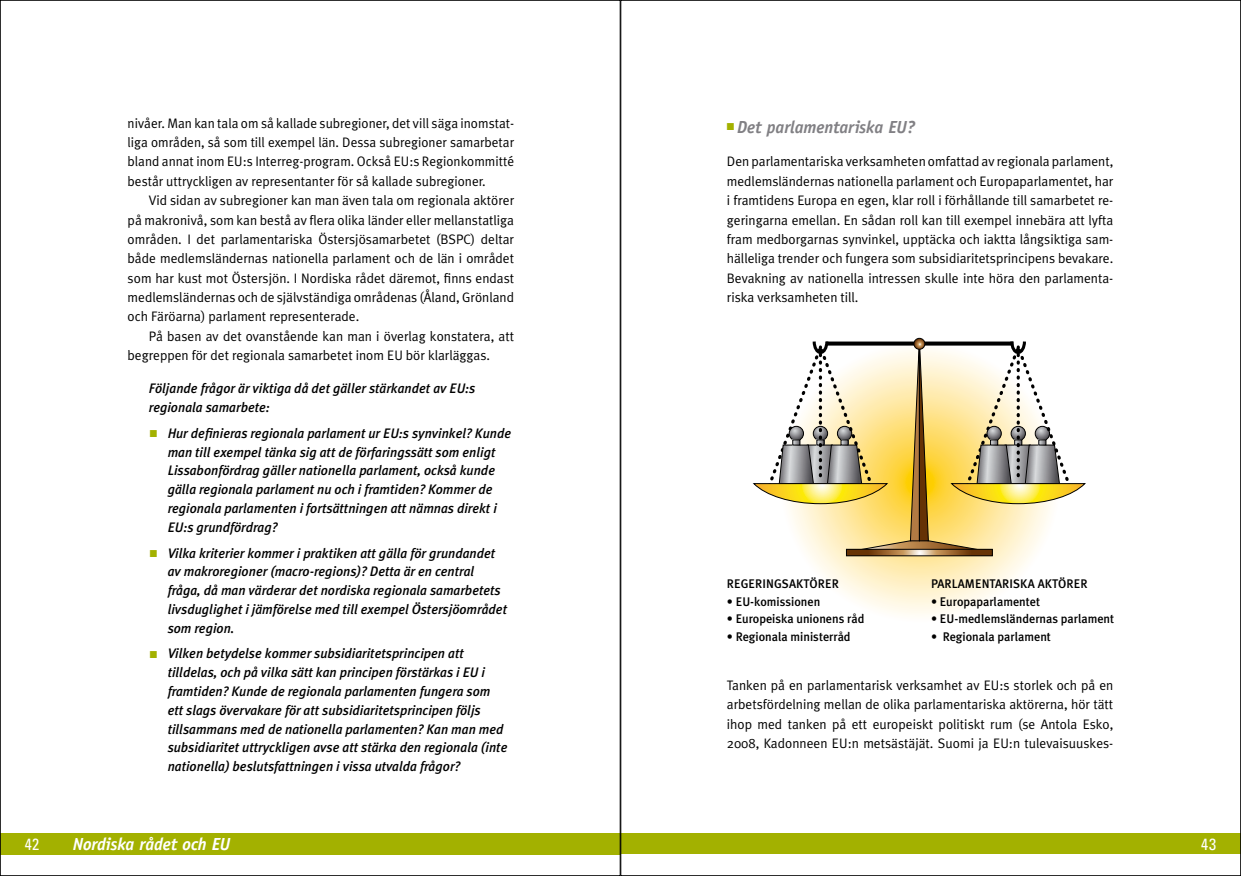
<style>
.page{position:relative;width:1241px;height:876px;background:#fff}
.page>*{position:absolute;margin:0;border:0;box-sizing:border-box;transform-origin:0 0}
.t1{font:italic 700 17.5px "Officina Sans";letter-spacing:-.005em;color:#818084}
.t2{font:italic 700 17.5px "Officina Sans";letter-spacing:-.01em;color:#fff}
.t3{font:condensed 16.25px "Univers";color:#fff}
.t4{font:13.75px/19.4px "Meta Plus Normal";color:#000;text-align:justify}
.t5{font:italic 500 13.75px/18.8px "Meta Plus";color:#000}
.t6{font:500 12.5px "Meta Plus";color:#000}
.s1{color:#a3b100}
</style>
<div class="page">
<div style="left:0;top:833px;width:620px;height:21px;background:#a3b100"></div>
<div style="left:620px;top:833px;width:620px;height:21px;background:#a3b100"></div>
<svg style="left:779px;top:341px;width:280px;height:281px"></svg>
<svg style="left:848px;top:551px;width:142px;height:3px"></svg>
<div style="left:846px;top:549px;width:146px;height:7px;border:1px solid #000"></div>
<svg style="left:752px;top:337px;width:334px;height:213px"></svg>
<p class="t4" style="left:128px;top:113px;width:388px">nivåer. Man kan tala om så kallade subregioner, det vill säga inomstat&shy;liga områden, så som till exempel län. Dessa subregioner samarbetar bland annat inom EU:s Interreg-program. Också EU:s Regionkommitté består uttryckligen av representanter för så kallade subregioner.</p>
<p class="t4" style="left:128px;top:190px;width:388px;text-indent:21px">Vid sidan av subregioner kan man även tala om regionala aktörer på makronivå, som kan bestå av flera olika länder eller mellanstatliga områden. I det parlamentariska Östersjösamarbetet (BSPC) deltar både medlemsländernas nationella parlament och de län i området som har kust mot Östersjön. I Nordiska rådet däremot, finns endast medlemsländernas och de självständiga områdenas (Åland, Grönland och Färöarna) parlament representerade.</p>
<p class="t4" style="left:128px;top:326px;width:388px;text-indent:21px">På basen av det ovanstående kan man i överlag konstatera, att begreppen för det regionala samarbetet inom EU bör klarläggas.</p>
<p class="t5" style="left:149px;top:379px;width:328px">Följande frågor är viktiga då det gäller stärkandet av EU:s regionala samarbete:</p>
<p class="t5" style="left:168px;top:423px;width:345px;text-indent:-18px"><span class="s1">■</span> Hur definieras regionala parlament ur EU:s synvinkel? Kunde man till exempel tänka sig att de förfaringssätt som enligt Lissabonfördrag gäller nationella parlament, också kunde gälla regionala parlament nu och i framtiden? Kommer de regionala parlamenten i fortsättningen att nämnas direkt i EU:s grundfördrag?</p>
<p class="t5" style="left:168px;top:543px;width:341px;text-indent:-18px"><span class="s1">■</span> Vilka kriterier kommer i praktiken att gälla för grundandet av makroregioner (macro-regions)? Detta är en central fråga, då man värderar det nordiska regionala samarbetets livsduglighet i jämförelse med till exempel Östersjöområdet som region.</p>
<p class="t5" style="left:168px;top:644px;width:341px;text-indent:-18px"><span class="s1">■</span> Vilken betydelse kommer subsidiaritetsprincipen att tilldelas, och på vilka sätt kan principen förstärkas i EU i framtiden? Kunde de regionala parlamenten fungera som ett slags övervakare för att subsidiaritetsprincipen följs tillsammans med de nationella parlamenten? Kan man med subsidiaritet uttryckligen avse att stärka den regionala (inte nationella) beslutsfattningen i vissa utvalda frågor?</p>
<p class="t1" style="left:726px;top:116px;width:190px"><span class="s1">■</span> Det parlamentariska EU?</p>
<p class="t4" style="left:726px;top:152px;width:388px">Den parlamentariska verksamheten omfattad av regionala parlament, medlemsländernas nationella parlament och Europaparlamentet, har i framtidens Europa en egen, klar roll i förhållande till samarbetet re&shy;geringarna emellan. En sådan roll kan till exempel innebära att lyfta fram medborgarnas synvinkel, upptäcka och iaktta långsiktiga sam&shy;hälleliga trender och fungera som subsidiaritetsprincipens bevakare.<br>Bevakning av nationella intressen skulle inte höra den parlamenta&shy;riska verksamheten till.</p>
<p class="t6" style="left:726px;top:576px;width:16px">Regeringsa</p>
<p class="t6" style="left:796px;top:576px;width:30px">ktörer</p>
<p class="t6" style="left:726px;top:594px;width:95px">• EU-komissionen</p>
<p class="t6" style="left:726px;top:611px;width:139px">• Europeiska unionens råd</p>
<p class="t6" style="left:726px;top:629px;width:125px">• Regionala ministerråd</p>
<p class="t6" style="left:930px;top:576px;width:35px">Par lamentaris</p>
<p class="t6" style="left:1020px;top:576px;width:54px">ka aktörer</p>
<p class="t6" style="left:930px;top:594px;width:111px">• Europaparlamentet</p>
<p class="t6" style="left:930px;top:611px;width:185px">• EU-medlemsländernas parlament</p>
<p class="t6" style="left:930px;top:629px;width:121px">• Regionala parlament</p>
<p class="t4" style="left:726px;top:675px;width:388px">Tanken på en parlamentarisk verksamhet av EU:s storlek och på en arbetsfördelning mellan de olika parlamentariska aktörerna, hör tätt ihop med tanken på ett europeiskt politiskt rum (se Antola Esko, 2008, Kadonneen EU:n metsästäjät. Suomi ja EU:n tulevaisuuskes-</p>
<p class="t2" style="left:73px;top:832px;width:159px">Nordiska rådet och EU</p>
<p class="t3" style="left:25px;top:833px;width:16px">42</p>
<p class="t3" style="left:1200px;top:833px;width:17px">43</p>
</div>
